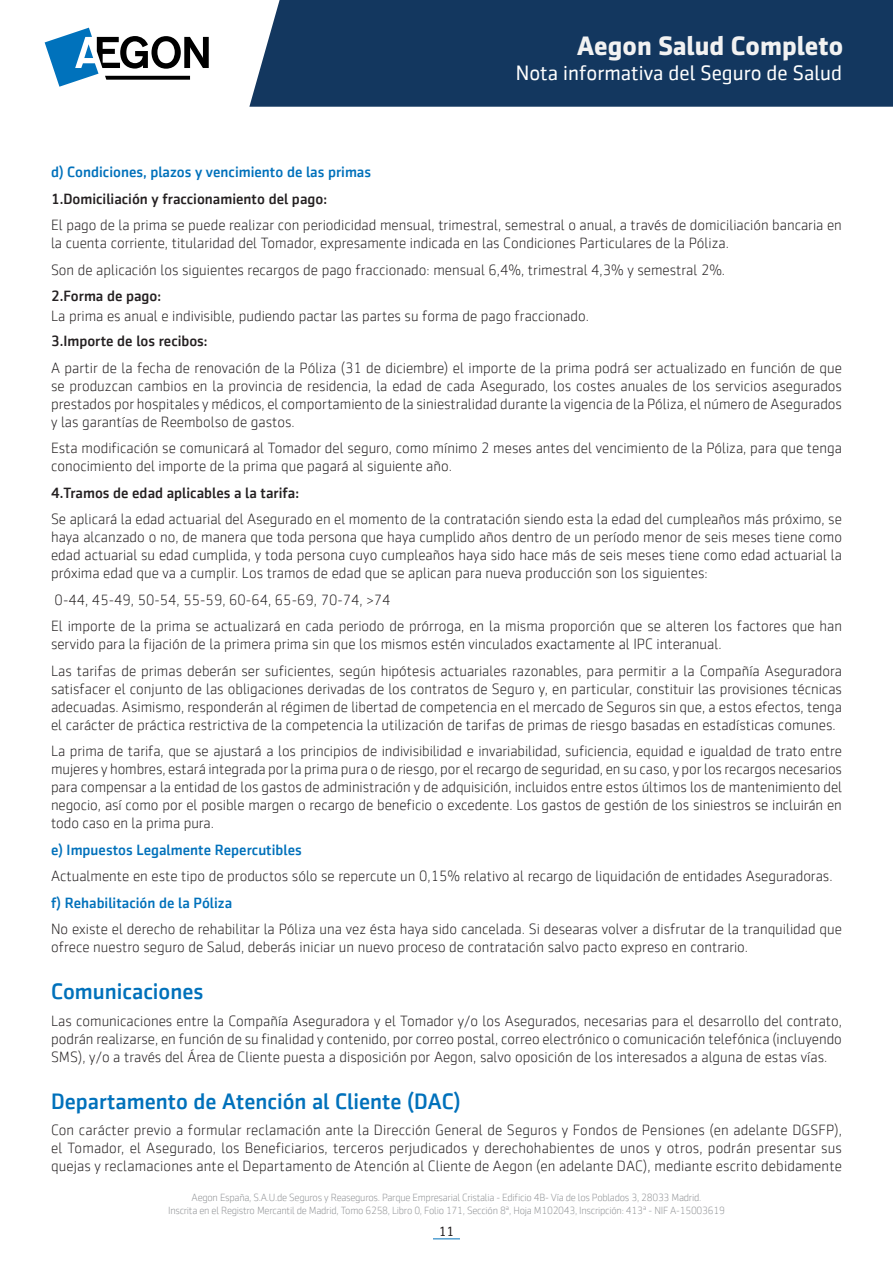
<style>
.page{position:relative;width:893px;height:1263px;background:#fff}
.page>*{position:absolute;margin:0;border:0;box-sizing:border-box;transform-origin:0 0}
.t1{font:700 27px "Sentico Sans DT";color:#f2f2f2}
.lvl1{font:500 22.5px "Sentico Sans DT";color:#0071bb}
.t2{font:21px "Sentico Sans DT";color:#fff}
.texto{font:300 15px/18px "Sentico Sans DT";color:#242021;text-align:justify}
.texto-2{font:500 15px "Sentico Sans DT";color:#242021}
.texto-3{font:500 15px "Sentico Sans DT";color:#0071bb}
.t3{font:13.5px "Sentico Sans DT";color:#231f20}
.t4{font:300 10.5px/12.6px "Sentico Sans DT";letter-spacing:-.025em;color:#939598;text-align:center}
</style>
<div class="page">
<svg style="left:45px;top:28px;width:164px;height:59px"></svg>
<div style="left:249px;top:0;width:644px;height:107px;background:#13375f"></div>
<svg style="left:433px;top:1238px;width:27px;height:1px"></svg>
<h1 class="t1" style="left:577px;top:30px;width:268px">Aegon Salud Completo</h1>
<h3 class="t2" style="left:516px;top:62px;width:328px">Nota informativa del Seguro de Salud</h3>
<p class="texto-3" style="left:51px;top:164px;width:322px">d) Condiciones, plazos y vencimiento de las primas</p>
<p class="texto-2" style="left:51px;top:190px;width:277px">1.Domiciliación y fraccionamiento del pago:</p>
<p class="texto" style="left:51px;top:216px;width:792px">El pago de la prima se puede realizar con periodicidad mensual, trimestral, semestral o anual, a través de domiciliación bancaria en la cuenta corriente, titularidad del Tomador, expresamente indicada en las Condiciones Particulares de la Póliza.</p>
<p class="texto" style="left:51px;top:261px;width:676px">Son de aplicación los siguientes recargos de pago fraccionado: mensual 6,4%, trimestral 4,3% y semestral 2%.</p>
<p class="texto-2" style="left:51px;top:288px;width:112px">2.Forma de pago:</p>
<p class="texto" style="left:51px;top:307px;width:539px">La prima es anual e indivisible, pudiendo pactar las partes su forma de pago fraccionado.</p>
<p class="texto-2" style="left:51px;top:333px;width:158px">3.Importe de los recibos:</p>
<p class="texto" style="left:51px;top:359px;width:792px">A partir de la fecha de renovación de la Póliza (31 de diciembre) el importe de la prima podrá ser actualizado en función de que se produzcan cambios en la provincia de residencia, la edad de cada Asegurado, los costes anuales de los servicios asegurados prestados por hospitales y médicos, el comportamiento de la siniestralidad durante la vigencia de la Póliza, el número de Asegurados y las garantías de Reembolso de gastos.</p>
<p class="texto" style="left:51px;top:439px;width:792px">Esta modificación se comunicará al Tomador del seguro, como mínimo 2 meses antes del vencimiento de la Póliza, para que tenga conocimiento del importe de la prima que pagará al siguiente año.</p>
<p class="texto-2" style="left:51px;top:484px;width:250px">4.Tramos de edad aplicables a la tarifa:</p>
<p class="texto" style="left:51px;top:510px;width:792px">Se aplicará la edad actuarial del Asegurado en el momento de la contratación siendo esta la edad del cumpleaños más próximo, se haya alcanzado o no, de manera que toda persona que haya cumplido años dentro de un período menor de seis meses tiene como edad actuarial su edad cumplida, y toda persona cuyo cumpleaños haya sido hace más de seis meses tiene como edad actuarial la próxima edad que va a cumplir. Los tramos de edad que se aplican para nueva producción son los siguientes:</p>
<p class="texto" style="left:55px;top:591px;width:338px">0-44, 45-49, 50-54, 55-59, 60-64, 65-69, 70-74, &gt;74</p>
<p class="texto" style="left:51px;top:617px;width:792px">El importe de la prima se actualizará en cada periodo de prórroga, en la misma proporción que se alteren los factores que han servido para la fijación de la primera prima sin que los mismos estén vinculados exactamente al IPC interanual.</p>
<p class="texto" style="left:51px;top:662px;width:792px">Las tarifas de primas deberán ser suficientes, según hipótesis actuariales razonables, para permitir a la Compañía Aseguradora satisfacer el conjunto de las obligaciones derivadas de los contratos de Seguro y, en particular, constituir las provisiones técnicas adecuadas. Asimismo, responderán al régimen de libertad de competencia en el mercado de Seguros sin que, a estos efectos, tenga el carácter de práctica restrictiva de la competencia la utilización de tarifas de primas de riesgo basadas en estadísticas comunes.</p>
<p class="texto" style="left:51px;top:742px;width:792px">La prima de tarifa, que se ajustará a los principios de indivisibilidad e invariabilidad, suficiencia, equidad e igualdad de trato entre mujeres y hombres, estará integrada por la prima pura o de riesgo, por el recargo de seguridad, en su caso, y por los recargos necesarios para compensar a la entidad de los gastos de administración y de adquisición, incluidos entre estos últimos los de mantenimiento del negocio, así como por el posible margen o recargo de beneficio o excedente. Los gastos de gestión de los siniestros se incluirán en todo caso en la prima pura.</p>
<p class="texto-3" style="left:51px;top:841px;width:252px">e) Impuestos Legalmente Repercutibles</p>
<p class="texto" style="left:51px;top:867px;width:783px">Actualmente en este tipo de productos sólo se repercute un 0,15% relativo al recargo de liquidación de entidades Aseguradoras.</p>
<p class="texto-3" style="left:51px;top:894px;width:183px">f) Rehabilitación de la Póliza</p>
<p class="texto" style="left:51px;top:920px;width:792px">No existe el derecho de rehabilitar la Póliza una vez ésta haya sido cancelada. Si desearas volver a disfrutar de la tranquilidad que ofrece nuestro seguro de Salud, deberás iniciar un nuevo proceso de contratación salvo pacto expreso en contrario.</p>
<p class="lvl1" style="left:51px;top:979px;width:154px">Comunicaciones</p>
<p class="texto" style="left:51px;top:1012px;width:792px">Las comunicaciones entre la Compañía Aseguradora y el Tomador y/o los Asegurados, necesarias para el desarrollo del contrato, podrán realizarse, en función de su finalidad y contenido, por correo postal, correo electrónico o comunicación telefónica (incluyendo SMS), y/o a través del Área de Cliente puesta a disposición por Aegon, salvo oposición de los interesados a alguna de estas vías.</p>
<p class="lvl1" style="left:51px;top:1088px;width:411px">Departamento de Atención al Cliente (DAC)</p>
<p class="texto" style="left:51px;top:1121px;width:792px">Con carácter previo a formular reclamación ante la Dirección General de Seguros y Fondos de Pensiones (en adelante DGSFP), el Tomador, el Asegurado, los Beneficiarios, terceros perjudicados y derechohabientes de unos y otros, podrán presentar sus quejas y reclamaciones ante el Departamento de Atención al Cliente de Aegon (en adelante DAC), mediante escrito debidamente</p>
<p class="t4" style="left:168px;top:1191px;width:558px">Aegon España, S.A.U.de Seguros y Reaseguros. Parque Empresarial Cristalia - Edificio 4B- Vía de los Poblados 3, 28033 Madrid.<br>Inscrita en el Registro Mercantil de Madrid, Tomo 6258, Libro 0, Folio 171, Sección 8ª, Hoja M102043, Inscripción: 413ª - NIF A-15003619</p>
<p class="t3" style="left:439px;top:1224px;width:17px">11</p>
</div>
